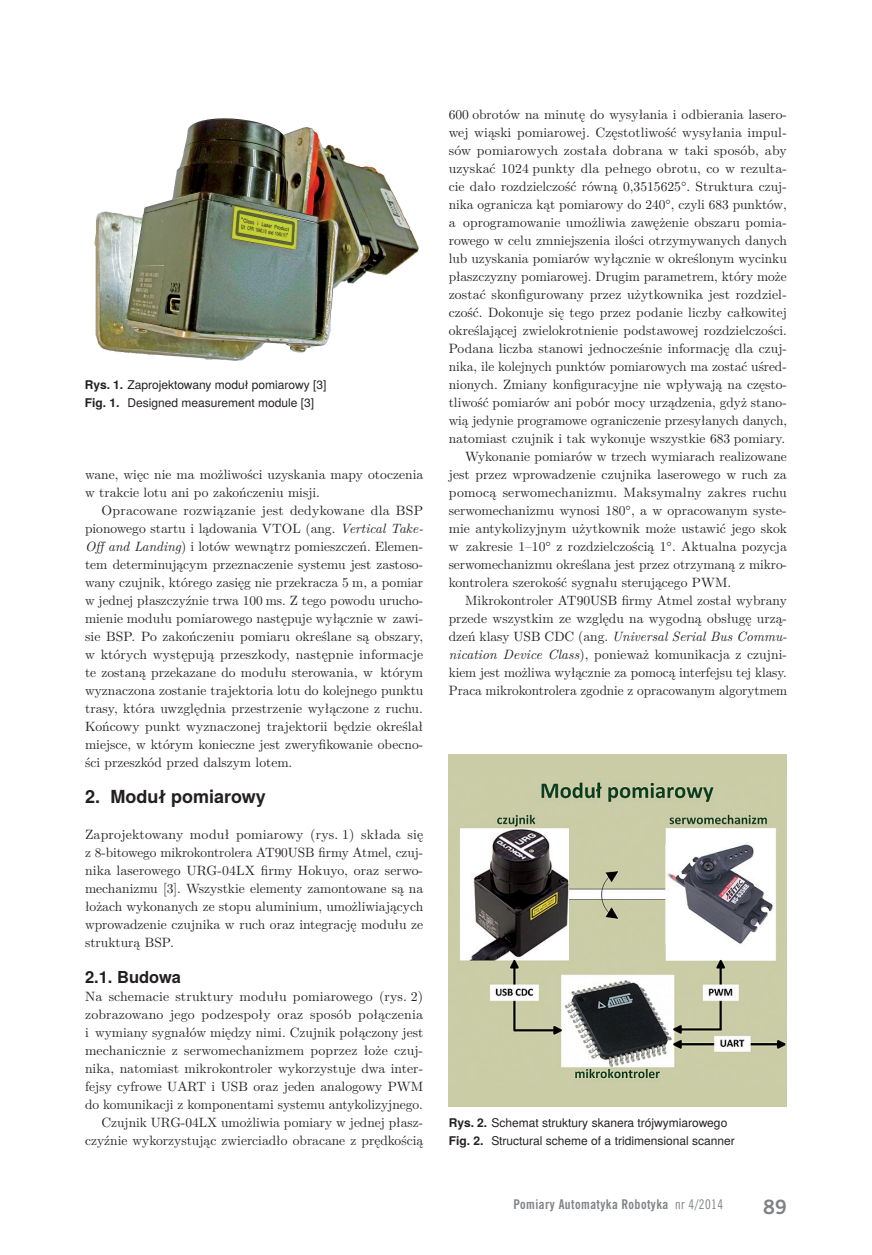
<style>
.page{position:relative;width:872px;height:1255px;background:#fff}
.page>*{position:absolute;margin:0;border:0;box-sizing:border-box;transform-origin:0 0}
.t1{font:700 18px "Te X Gyre Heros";color:#231f20}
.t2{font:700 18px "News Goth PL";color:#808285}
.t3{font:700 16.5px "Te X Gyre Heros";color:#231f20}
.t4{font:13.5px/18px "LM Roman 10";color:#231f20;text-align:justify}
.t5{font:italic 13.5px "LM Roman 10";color:#231f20}
.t6{font:12px/18px "Te X Gyre Heros";color:#231f20}
.t7{font:700 12px "News Goth Cn PL";letter-spacing:.04em;color:#808285}
.s1{font-weight:700}
.s2{font-style:italic}
.s3{font-style:normal}
.s4{font-weight:400}
</style>
<div class="page">
<img style="left:94px;top:118px;width:325px;height:243px">
<img style="left:448px;top:754px;width:339px;height:352px">
<p class="t6" style="left:85px;top:375px;width:243px"><span class="s1">Rys. 1.</span> Zaprojektowany moduł pomiarowy [3]<br><span class="s1">Fig. 1.</span> Designed measurement module [3]</p>
<p class="t4" style="left:85px;top:464px;width:339px">wane, więc nie ma możliwości uzyskania mapy otoczenia</p>
<p class="t4" style="left:85px;top:482px;width:236px">w trakcie lotu ani po zakończeniu misji.</p>
<p class="t4" style="left:102px;top:500px;width:323px">Opracowane rozwiązanie jest dedykowane dla BSP</p>
<p class="t4" style="left:85px;top:518px;width:340px">pionowego startu i lądowania VTOL (ang. <span class="s2">Vertical Take-</span></p>
<p class="t4" style="left:85px;top:536px;width:340px"><span class="s2">Off and Landing</span>) i lotów wewnątrz pomieszczeń. Elemen-</p>
<p class="t4" style="left:85px;top:554px;width:340px">tem determinującym przeznaczenie systemu jest zastoso-</p>
<p class="t4" style="left:85px;top:572px;width:340px">wany czujnik, którego zasięg nie przekracza 5 m, a pomiar</p>
<p class="t4" style="left:85px;top:590px;width:340px">w jednej płaszczyźnie trwa 100 ms. Z tego powodu urucho-</p>
<p class="t4" style="left:85px;top:608px;width:340px">mienie modułu pomiarowego następuje wyłącznie w zawi-</p>
<p class="t4" style="left:85px;top:626px;width:340px">sie BSP. Po zakończeniu pomiaru określane są obszary,</p>
<p class="t4" style="left:85px;top:644px;width:340px">w których występują przeszkody, następnie informacje</p>
<p class="t4" style="left:85px;top:662px;width:340px">te zostaną przekazane do modułu sterowania, w którym</p>
<p class="t4" style="left:85px;top:680px;width:340px">wyznaczona zostanie trajektoria lotu do kolejnego punktu</p>
<p class="t4" style="left:85px;top:698px;width:339px">trasy, która uwzględnia przestrzenie wyłączone z ruchu.</p>
<p class="t4" style="left:85px;top:716px;width:339px">Końcowy punkt wyznaczonej trajektorii będzie określał</p>
<p class="t4" style="left:85px;top:734px;width:340px">miejsce, w którym konieczne jest zweryfikowanie obecno-</p>
<p class="t4" style="left:85px;top:752px;width:209px">ści przeszkód przed dalszym lotem.</p>
<p class="t1" style="left:85px;top:782px;width:182px">2. Moduł pomiarowy</p>
<p class="t4" style="left:85px;top:824px;width:340px">Zaprojektowany moduł pomiarowy (rys. 1) składa się z 8-bitowego mikrokontrolera AT90USB firmy Atmel, czuj&shy;nika laserowego URG-04LX firmy Hokuyo, oraz serwo&shy;mechanizmu [3]. Wszystkie elementy zamontowane są na łożach wykonanych ze stopu aluminium, umożliwiających wprowadzenie czujnika w ruch oraz integrację modułu ze strukturą BSP.</p>
<p class="t3" style="left:85px;top:964px;width:98px">2.1. Budowa</p>
<p class="t4" style="left:85px;top:986px;width:340px;text-align:right">Na schemacie struktury modułu pomiarowego (rys. 2) zobrazowano jego podzespoły oraz sposób połączenia i wymiany sygnałów między nimi. Czujnik połączony jest mechanicznie z serwomechanizmem poprzez łoże czuj&shy;nika, natomiast mikrokontroler wykorzystuje dwa inter&shy;fejsy cyfrowe UART i USB oraz jeden analogowy PWM do komunikacji z komponentami systemu antykolizyjnego.<br>Czujnik URG-04LX umożliwia pomiary w jednej płasz&shy;czyźnie wykorzystując zwierciadło obracane z prędkością</p>
<p class="t4" style="left:449px;top:104px;width:340px">600 obrotów na minutę do wysyłania i odbierania lasero-</p>
<p class="t4" style="left:449px;top:122px;width:340px">wej wiąski pomiarowej. Częstotliwość wysyłania impul-</p>
<p class="t4" style="left:449px;top:140px;width:339px">sów pomiarowych została dobrana w taki sposób, aby</p>
<p class="t4" style="left:449px;top:158px;width:340px">uzyskać 1024 punkty dla pełnego obrotu, co w rezulta-</p>
<p class="t4" style="left:449px;top:176px;width:340px">cie dało rozdzielczość równą 0,3515625 . Struktura czuj-</p>
<p class="t4" style="left:449px;top:194px;width:339px">nika ogranicza kąt pomiarowy do 240 , czyli 683 punktów,</p>
<p class="t4" style="left:449px;top:212px;width:340px">a oprogramowanie umożliwia zawężenie obszaru pomia-</p>
<p class="t4" style="left:449px;top:230px;width:340px">rowego w celu zmniejszenia ilości otrzymywanych danych</p>
<p class="t4" style="left:449px;top:248px;width:339px">lub uzyskania pomiarów wyłącznie w określonym wycinku</p>
<p class="t4" style="left:449px;top:266px;width:339px">płaszczyzny pomiarowej. Drugim parametrem, który może</p>
<p class="t4" style="left:449px;top:284px;width:340px">zostać skonfigurowany przez użytkownika jest rozdziel-</p>
<p class="t4" style="left:449px;top:302px;width:340px">czość. Dokonuje się tego przez podanie liczby całkowitej</p>
<p class="t4" style="left:449px;top:320px;width:340px">określającej zwielokrotnienie podstawowej rozdzielczości.</p>
<p class="t4" style="left:449px;top:338px;width:340px">Podana liczba stanowi jednocześnie informację dla czuj-</p>
<p class="t4" style="left:449px;top:356px;width:340px">nika, ile kolejnych punktów pomiarowych ma zostać uśred-</p>
<p class="t4" style="left:449px;top:374px;width:340px">nionych. Zmiany konfiguracyjne nie wpływają na często-</p>
<p class="t4" style="left:449px;top:392px;width:340px">tliwość pomiarów ani pobór mocy urządzenia, gdyż stano-</p>
<p class="t4" style="left:449px;top:410px;width:340px">wią jedynie programowe ograniczenie przesyłanych danych,</p>
<p class="t4" style="left:449px;top:428px;width:338px">natomiast czujnik i tak wykonuje wszystkie 683 pomiary.</p>
<p class="t4" style="left:465px;top:446px;width:323px">Wykonanie pomiarów w trzech wymiarach realizowane</p>
<p class="t4" style="left:449px;top:464px;width:339px">jest przez wprowadzenie czujnika laserowego w ruch za</p>
<p class="t4" style="left:449px;top:482px;width:340px">pomocą serwomechanizmu. Maksymalny zakres ruchu</p>
<p class="t4" style="left:449px;top:500px;width:339px">serwomechanizmu wynosi 180 , a w opracowanym syste-</p>
<p class="t4" style="left:449px;top:518px;width:340px">mie antykolizyjnym użytkownik może ustawić jego skok</p>
<p class="t4" style="left:449px;top:536px;width:340px">w zakresie 1–10 z rozdzielczością 1 . Aktualna pozycja</p>
<p class="t4" style="left:449px;top:554px;width:340px">serwomechanizmu określana jest przez otrzymaną z mikro-</p>
<p class="t4" style="left:449px;top:572px;width:284px">kontrolera szerokość sygnału sterującego PWM.</p>
<p class="t4" style="left:465px;top:590px;width:323px">Mikrokontroler AT90USB firmy Atmel został wybrany</p>
<p class="t4" style="left:449px;top:608px;width:340px">przede wszystkim ze względu na wygodną obsługę urzą-</p>
<p class="t5" style="left:449px;top:626px;width:340px"><span class="s3">dzeń klasy USB CDC (ang.</span> Universal Serial Bus Commu-</p>
<p class="t4" style="left:449px;top:644px;width:340px"><span class="s2">nication Device Class</span>), ponieważ komunikacja z czujni-</p>
<p class="t4" style="left:449px;top:662px;width:340px">kiem jest możliwa wyłącznie za pomocą interfejsu tej klasy.</p>
<p class="t4" style="left:449px;top:680px;width:340px">Praca mikrokontrolera zgodnie z opracowanym algorytmem</p>
<p class="t6" style="left:449px;top:1113px;width:287px"><span class="s1">Rys. 2.</span> Schemat struktury skanera trójwymiarowego<br><span class="s1">Fig. 2.</span> Structural scheme of a tridimensional scanner</p>
<p class="t7" style="left:513px;top:1196px;width:211px">Pomiary Automatyka Robotyka <span class="s4">nr 4/2014</span></p>
<p class="t2" style="left:763px;top:1195px;width:25px">89</p>
</div>
